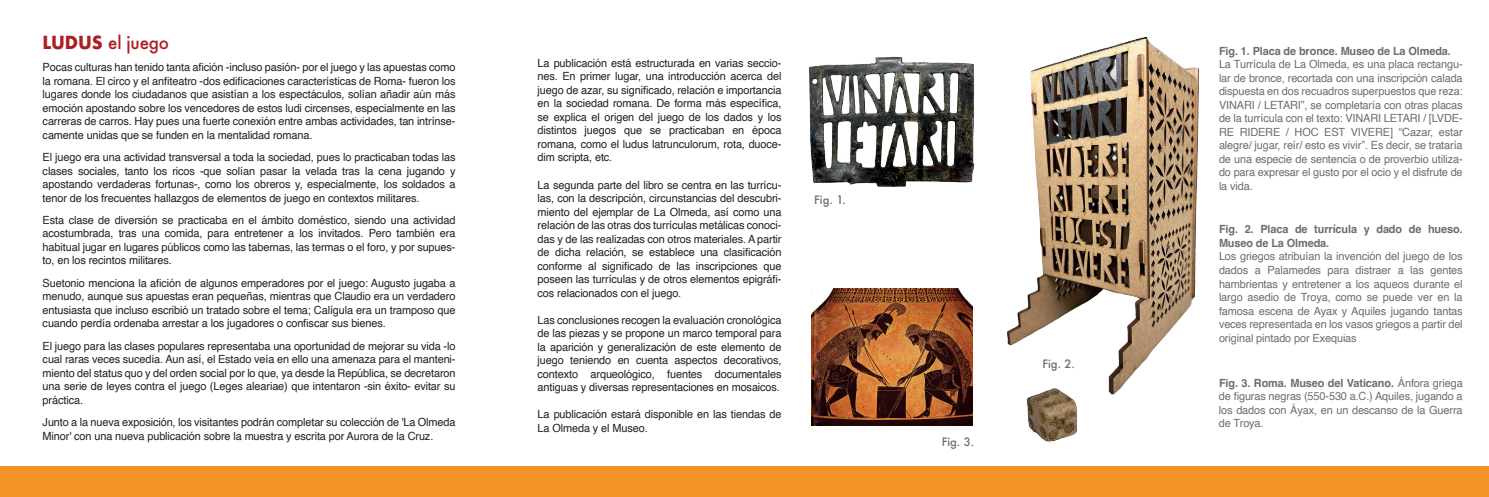
<style>
.page{position:relative;width:1489px;height:497px;background:#fff}
.page>*{position:absolute;margin:0;border:0;box-sizing:border-box;transform-origin:0 0}
.t1{font:500 17.5px "Futura";letter-spacing:-.01em;color:#ac1e24}
.t2{font:11.25px/13.5px "Helvetica";letter-spacing:-.01em;color:#231f20;text-align:justify}
.t3{font:11.25px/13.5px "Helvetica";letter-spacing:-.01em;color:#6c6d70;text-align:justify}
.t4{font:700 11.25px/13.5px "Helvetica";letter-spacing:-.01em;color:#6c6d70}
.t5{font:500 11.25px "Futura";color:#6c6d70}
.s1{font-weight:700}
</style>
<div class="page">
<img style="left:1007px;top:36px;width:192px;height:359px">
<img style="left:1015px;top:378px;width:73px;height:64px">
<img style="left:809px;top:56px;width:166px;height:131px">
<div style="left:0;top:466px;width:1488px;height:30px;background:#f49227"></div>
<img style="left:811px;top:288px;width:161px;height:137px">
<h1 class="t1" style="left:43px;top:30px;width:128px"><span class="s1">LUDUS</span> el juego</h1>
<p class="t2" style="left:43px;top:61px;width:414px">Pocas culturas han tenido tanta afición -incluso pasión- por el juego y las apuestas como la romana. El circo y el anfiteatro -dos edificaciones características de Roma- fueron los lugares donde los ciudadanos que asistían a los espectáculos, solían añadir aún más emoción apostando sobre los vencedores de estos ludi circenses, especialmente en las carreras de carros. Hay pues una fuerte conexión entre ambas actividades, tan intrínse&shy;camente unidas que se funden en la mentalidad romana.</p>
<p class="t2" style="left:43px;top:150px;width:414px">El juego era una actividad transversal a toda la sociedad, pues lo practicaban todas las clases sociales, tanto los ricos -que solían pasar la velada tras la cena jugando y apostando verdaderas fortunas-, como los obreros y, especialmente, los soldados a tenor de los frecuentes hallazgos de elementos de juego en contextos militares.</p>
<p class="t2" style="left:43px;top:213px;width:414px">Esta clase de diversión se practicaba en el ámbito doméstico, siendo una actividad acostumbrada, tras una comida, para entretener a los invitados. Pero también era habitual jugar en lugares públicos como las tabernas, las termas o el foro, y por supues&shy;to, en los recintos militares.</p>
<p class="t2" style="left:43px;top:276px;width:414px">Suetonio menciona la afición de algunos emperadores por el juego: Augusto jugaba a menudo, aunque sus apuestas eran pequeñas, mientras que Claudio era un verdadero entusiasta que incluso escribió un tratado sobre el tema; Calígula era un tramposo que cuando perdía ordenaba arrestar a los jugadores o confiscar sus bienes.</p>
<p class="t2" style="left:43px;top:339px;width:414px">El juego para las clases populares representaba una oportunidad de mejorar su vida -lo cual raras veces sucedía. Aun así, el Estado veía en ello una amenaza para el manteni&shy;miento del status quo y del orden social por lo que, ya desde la República, se decretaron una serie de leyes contra el juego (Leges aleariae) que intentaron -sin éxito- evitar su práctica.</p>
<p class="t2" style="left:43px;top:415px;width:414px">Junto a la nueva exposición, los visitantes podrán completar su colección de 'La Olmeda<br>Minor' con una nueva publicación sobre la muestra y escrita por Aurora de la Cruz.</p>
<p class="t2" style="left:537px;top:56px;width:245px">La publicación está estructurada en varias seccio&shy;nes. En primer lugar, una introducción acerca del juego de azar, su significado, relación e importancia en la sociedad romana. De forma más específica, se explica el origen del juego de los dados y los distintos juegos que se practicaban en época romana, como el ludus latrunculorum, rota, duoce&shy;dim scripta, etc.</p>
<p class="t2" style="left:537px;top:178px;width:245px">La segunda parte del libro se centra en las turrícu&shy;las, con la descripción, circunstancias del descubri&shy;miento del ejemplar de La Olmeda, así como una relación de las otras dos turrículas metálicas conoci&shy;das y de las realizadas con otros materiales. A partir de dicha relación, se establece una clasificación conforme al significado de las inscripciones que poseen las turrículas y de otros elementos epigráfi&shy;cos relacionados con el juego.</p>
<p class="t2" style="left:537px;top:313px;width:245px">Las conclusiones recogen la evaluación cronológica de las piezas y se propone un marco temporal para la aparición y generalización de este elemento de juego teniendo en cuenta aspectos decorativos, contexto arqueológico, fuentes documentales antiguas y diversas representaciones en mosaicos.</p>
<p class="t2" style="left:537px;top:407px;width:245px">La publicación estará disponible en las tiendas de<br>La Olmeda y el Museo.</p>
<p class="t5" style="left:814px;top:192px;width:33px">Fig. 1.</p>
<p class="t5" style="left:941px;top:434px;width:34px">Fig. 3.</p>
<p class="t5" style="left:1042px;top:356px;width:34px">Fig. 2.</p>
<p class="t4" style="left:1218px;top:45px;width:233px">Fig. 1. Placa de bronce. Museo de La Olmeda.</p>
<p class="t3" style="left:1218px;top:58px;width:245px">La Turrícula de La Olmeda, es una placa rectangu&shy;lar de bronce, recortada con una inscripción calada dispuesta en dos recuadros superpuestos que reza:<br>VINARI / LETARI”, se completaría con otras placas de la turrícula con el texto: VINARI LETARI / [LVDE-RE RIDERE / HOC EST VIVERE] “Cazar, estar alegre/ jugar, reír/ esto es vivir”. Es decir, se trataría de una especie de sentencia o de proverbio utiliza&shy;do para expresar el gusto por el ocio y el disfrute de la vida.</p>
<p class="t4" style="left:1218px;top:224px;width:245px">Fig. 2. Placa de turrícula y dado de hueso.<br>Museo de La Olmeda.</p>
<p class="t3" style="left:1218px;top:250px;width:245px">Los griegos atribuían la invención del juego de los dados a Palamedes para distraer a las gentes hambrientas y entretener a los aqueos durante el largo asedio de Troya, como se puede ver en la famosa escena de Ayax y Aquiles jugando tantas veces representada en los vasos griegos a partir del original pintado por Exequias</p>
<p class="t3" style="left:1218px;top:376px;width:245px"><span class="s1">Fig. 3. Roma. Museo del Vaticano.</span> Ánfora griega de figuras negras (550-530 a.C.) Aquiles, jugando a los dados con Áyax, en un descanso de la Guerra de Troya.</p>
</div>
